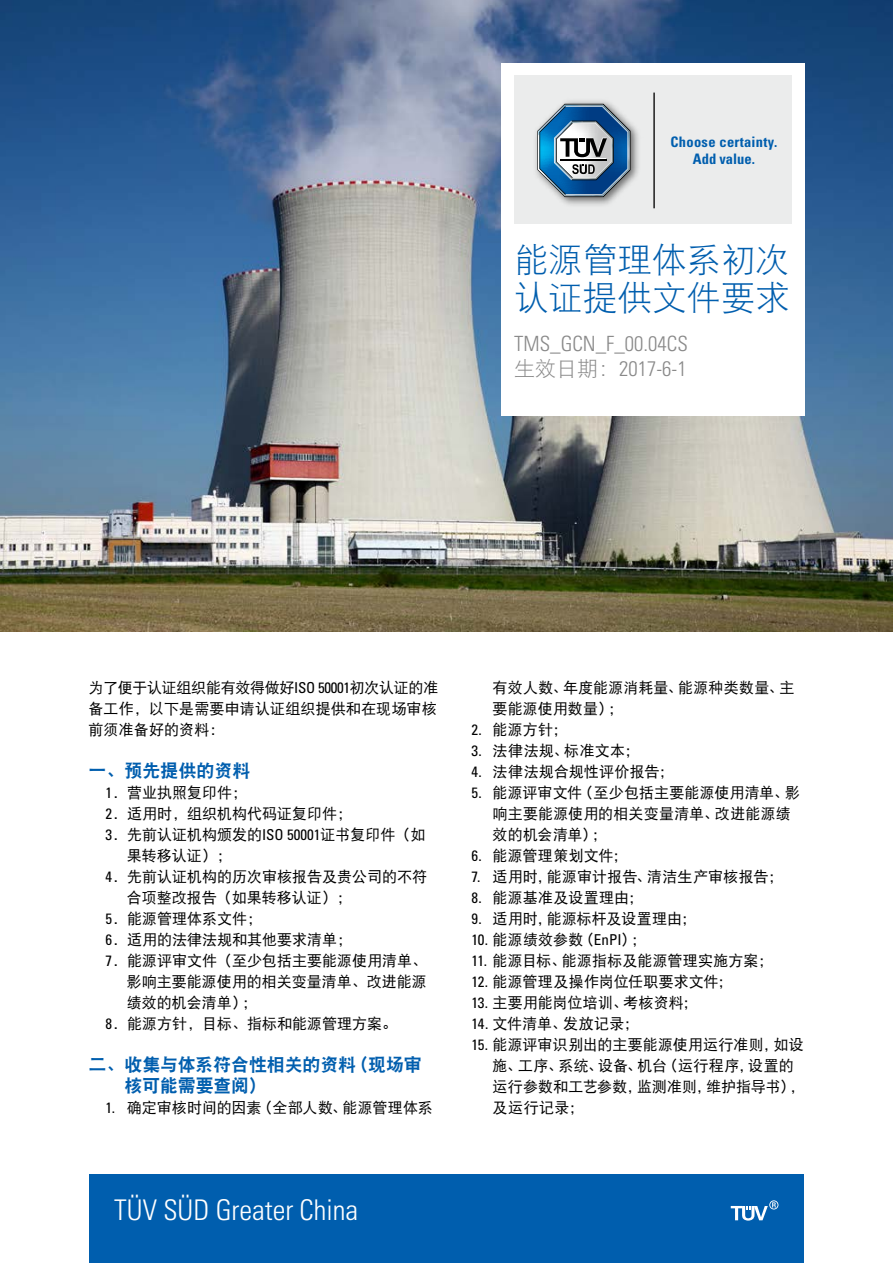
<style>
.page{position:relative;width:893px;height:1263px;background:#fff}
.page>*{position:absolute;margin:0;border:0;box-sizing:border-box;transform-origin:0 0}
.t1{font:34.5px/37.5px "DFP Hei W3";color:#005eae}
.t2{font:28.5px "Univers LTCYR 47 Light Cond";color:#fff}
.t3{font:21px/25.5px "Univers LTCYR 47 Light Cond";color:#898989}
.t4{font:18px/21px "DFP Hei W9";letter-spacing:-.005em;color:#005eae}
.t5{font:15px/21px "DFP Hei W5";color:#000}
.t6{font:15px "DFP Hei W5";letter-spacing:.02em;color:#000}
.t7{font:15px "DFP Hei W5";letter-spacing:.025em;color:#000}
.t8{font:700 condensed 14.55px/17.7px "Univers";letter-spacing:.02em;color:#005eae;text-align:center}
.s1{font-family:"DFP Hei W3"}
.s2{font-family:"Univers LTCYR 57";font-stretch:condensed}
</style>
<div class="page">
<div style="left:89px;top:1174px;width:715px;height:89px;background:#005eae"></div>
<svg style="left:731px;top:1200px;width:47px;height:20px"></svg>
<img style="left:0;top:0;width:893px;height:631px">
<div style="left:501px;top:63px;width:304px;height:353px;background:#fff"></div>
<div style="left:514px;top:76px;width:278px;height:148px;background:#ebecec"></div>
<hr style="left:653px;top:93px;width:2px;height:115px;background:#000">
<img style="left:535px;top:101px;width:104px;height:104px">
<svg style="left:537px;top:104px;width:93px;height:93px"></svg>
<p class="t8" style="left:671px;top:133px;width:108px">Choose certainty.<br>Add value.</p>
<h1 class="t1" style="left:514px;top:240px;width:277px">能源管理体系初次认证提供文件要求</h1>
<h3 class="t3" style="left:514px;top:330px;width:175px">TMS_GCN_F_00.04CS<span class="s1">生效日期：</span>2017-6-1</h3>
<p class="t5" style="left:88px;top:677px;width:351px;text-align:justify">为了便于认证组织能有效得做好<span class="s2">ISO 50001</span>初次认证的准备工作，以下是需要申请认证组织提供和在现场审核前须准备好的资料：</p>
<p class="t4" style="left:88px;top:760px;width:163px">一、预先提供的资料</p>
<p class="t5" style="left:105px;top:782px;width:143px"><span class="s2">1</span>．营业执照复印件；</p>
<p class="t5" style="left:105px;top:803px;width:248px"><span class="s2">2</span>．适用时，组织机构代码证复印件；</p>
<p class="t5" style="left:105px;top:824px;width:321px"><span class="s2">3</span>．先前认证机构颁发的<span class="s2">ISO 50001</span>证书复印件（如</p>
<p class="t5" style="left:127px;top:845px;width:106px">果转移认证）；</p>
<p class="t5" style="left:105px;top:866px;width:323px"><span class="s2">4</span>．先前认证机构的历次审核报告及贵公司的不符</p>
<p class="t5" style="left:127px;top:887px;width:226px">合项整改报告（如果转移认证）；</p>
<p class="t5" style="left:105px;top:908px;width:158px"><span class="s2">5</span>．能源管理体系文件；</p>
<p class="t5" style="left:105px;top:929px;width:248px"><span class="s2">6</span>．适用的法律法规和其他要求清单；</p>
<p class="t5" style="left:105px;top:950px;width:323px"><span class="s2">7</span>．能源评审文件（至少包括主要能源使用清单、</p>
<p class="t5" style="left:127px;top:971px;width:301px">影响主要能源使用的相关变量清单、改进能源</p>
<p class="t5" style="left:127px;top:992px;width:132px">绩效的机会清单）；</p>
<p class="t5" style="left:105px;top:1013px;width:293px"><span class="s2">8</span>．能源方针，目标、指标和能源管理方案。</p>
<p class="t4" style="left:125px;top:1054px;width:299px;text-indent:-36px">二、收集与体系符合性相关的资料（现场审核可能需要查阅）</p>
<p class="t5" style="left:105px;top:1097px;width:329px"><span class="s2">1.</span> 确定审核时间的因素（全部人数、能源管理体系</p>
<h2 class="t2" style="left:114px;top:1191px;width:245px">TÜV SÜD Greater China</h2>
<p class="t5" style="left:493px;top:677px;width:303px">有效人数、年度能源消耗量、能源种类数量、主要能源使用数量）；</p>
<p class="t5" style="left:471px;top:719px;width:98px"><span class="s2">2.</span> 能源方针；</p>
<p class="t7" style="left:471px;top:742px;width:170px"><span class="s2">3.</span> 法律法规、标准文本；</p>
<p class="t5" style="left:471px;top:761px;width:204px"><span class="s2">4.</span> 法律法规合规性评价报告；</p>
<p class="t5" style="left:493px;top:782px;width:309px;text-indent:-21px"><span class="s2">5.</span> 能源评审文件（至少包括主要能源使用清单、影响主要能源使用的相关变量清单、改进能源绩效的机会清单）；</p>
<p class="t6" style="left:471px;top:847px;width:158px"><span class="s2">6.</span> 能源管理策划文件；</p>
<p class="t5" style="left:471px;top:866px;width:313px"><span class="s2">7.</span> 适用时，能源审计报告、清洁生产审核报告；</p>
<p class="t5" style="left:471px;top:887px;width:173px"><span class="s2">8.</span> 能源基准及设置理由；</p>
<p class="t5" style="left:471px;top:908px;width:226px"><span class="s2">9.</span> 适用时，能源标杆及设置理由；</p>
<p class="t5" style="left:471px;top:929px;width:176px"><span class="s2">10.</span> 能源绩效参数（<span class="s2">EnPI</span>）；</p>
<p class="t5" style="left:471px;top:950px;width:303px"><span class="s2">11.</span> 能源目标、能源指标及能源管理实施方案；</p>
<p class="t5" style="left:471px;top:971px;width:263px"><span class="s2">12.</span> 能源管理及操作岗位任职要求文件；</p>
<p class="t5" style="left:471px;top:992px;width:228px"><span class="s2">13.</span> 主要用能岗位培训、考核资料；</p>
<p class="t6" style="left:471px;top:1015px;width:169px"><span class="s2">14.</span> 文件清单、发放记录；</p>
<p class="t5" style="left:493px;top:1034px;width:313px;text-indent:-21px"><span class="s2">15.</span> 能源评审识别出的主要能源使用运行准则，如设施、工序、系统、设备、机台（运行程序，设置的运行参数和工艺参数，监测准则，维护指导书），及运行记录；</p>
</div>
